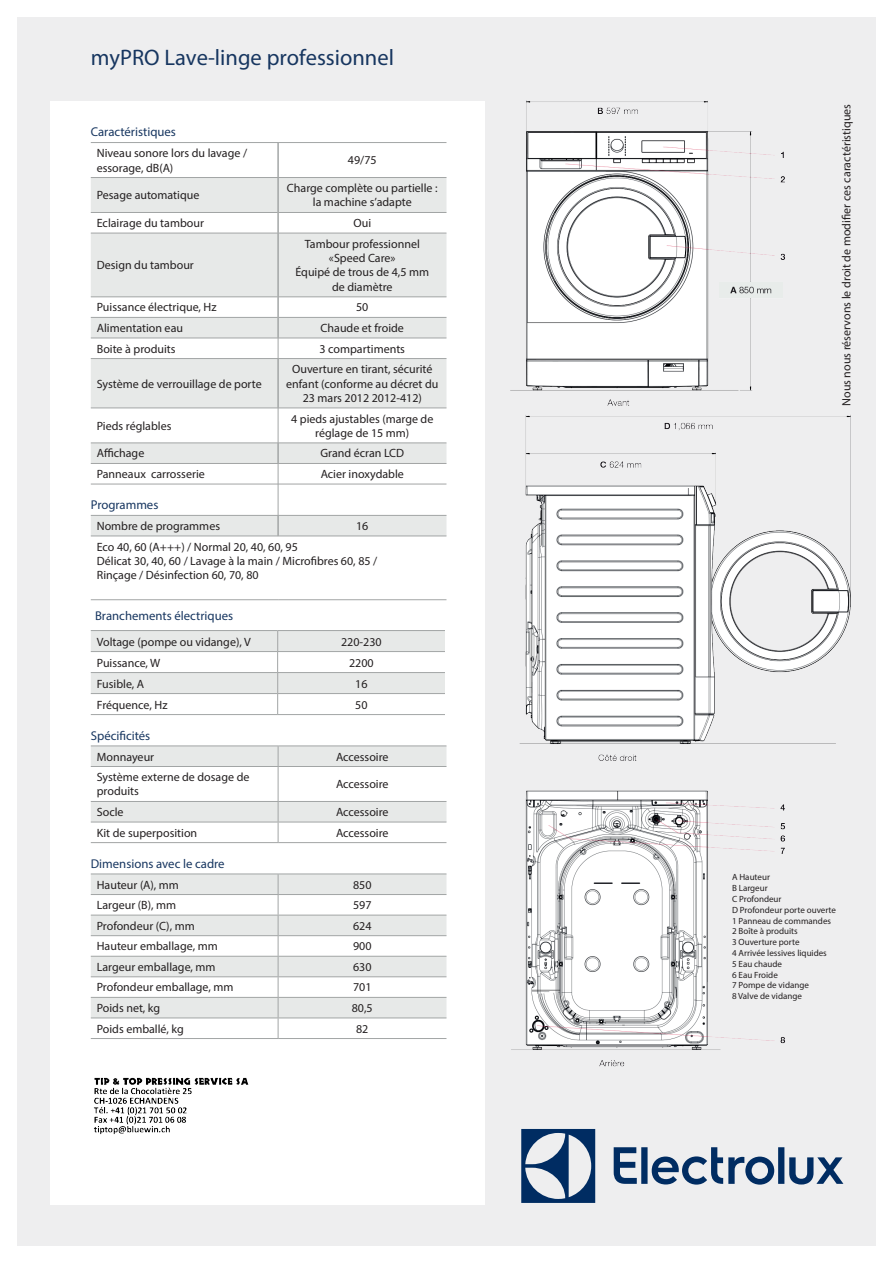
<style>
.page{position:relative;width:893px;height:1263px;background:#fff}
.page>*{position:absolute;margin:0;border:0;box-sizing:border-box;transform-origin:0 0}
.t1{font:22.5px "Myriad Pro";color:#173660}
.t2{font:12.75px "Myriad Pro";color:#173660}
.t3{font:12px/14.4px "Myriad Pro";color:#231f20;text-align:center}
.t4{font:9px/10.8px "Myriad Pro";color:#231f20}
</style>
<div class="page">
<div style="left:17px;top:17px;width:859px;height:1229px;background:#eeeeef"></div>
<div style="left:50px;top:101px;width:435px;height:1103px;background:#fff"></div>
<div style="left:91px;top:359px;width:355px;height:49px;background:#e7e9e8"></div>
<hr style="left:91px;top:142px;width:187px;height:1px;background:#a2a5a5">
<hr style="left:278px;top:142px;width:168px;height:1px;background:#a2a5a5">
<hr style="left:91px;top:177px;width:187px;height:1px;background:#a2a5a5">
<hr style="left:278px;top:177px;width:168px;height:1px;background:#a2a5a5">
<hr style="left:91px;top:484px;width:187px;height:1px;background:#a2a5a5">
<hr style="left:278px;top:484px;width:168px;height:1px;background:#a2a5a5">
<svg style="left:91px;top:178px;width:355px;height:181px"></svg>
<svg style="left:91px;top:408px;width:355px;height:76px"></svg>
<hr style="left:91px;top:463px;width:187px;height:1px;background:#a2a5a5">
<hr style="left:278px;top:463px;width:168px;height:1px;background:#a2a5a5">
<svg style="left:91px;top:515px;width:355px;height:21px;background:#e2e4e3"></svg>
<hr style="left:91px;top:536px;width:187px;height:1px;background:#a2a5a5">
<hr style="left:278px;top:536px;width:168px;height:1px;background:#a2a5a5">
<hr style="left:91px;top:599px;width:187px;height:1px;background:#a2a5a5">
<hr style="left:278px;top:599px;width:168px;height:1px;background:#a2a5a5">
<hr style="left:91px;top:714px;width:187px;height:1px;background:#a2a5a5">
<hr style="left:278px;top:714px;width:167px;height:1px;background:#a2a5a5">
<div style="left:91px;top:746px;width:355px;height:20px;background:#e7e9e8"></div>
<hr style="left:278px;top:767px;width:1px;height:34px;background:#a2a5a5">
<hr style="left:91px;top:745px;width:187px;height:1px;background:#a2a5a5">
<hr style="left:278px;top:745px;width:168px;height:1px;background:#a2a5a5">
<svg style="left:91px;top:801px;width:355px;height:41px"></svg>
<hr style="left:91px;top:766px;width:187px;height:1px;background:#a2a5a5">
<hr style="left:278px;top:766px;width:168px;height:1px;background:#a2a5a5">
<hr style="left:91px;top:822px;width:187px;height:1px;background:#a2a5a5">
<hr style="left:278px;top:822px;width:168px;height:1px;background:#a2a5a5">
<hr style="left:91px;top:842px;width:187px;height:1px;background:#a2a5a5">
<hr style="left:278px;top:842px;width:168px;height:1px;background:#a2a5a5">
<hr style="left:91px;top:873px;width:187px;height:1px;background:#a2a5a5">
<hr style="left:278px;top:873px;width:168px;height:1px;background:#a2a5a5">
<svg style="left:91px;top:874px;width:355px;height:164px"></svg>
<hr style="left:91px;top:894px;width:187px;height:1px;background:#a2a5a5">
<hr style="left:278px;top:894px;width:168px;height:1px;background:#a2a5a5">
<hr style="left:91px;top:935px;width:187px;height:1px;background:#a2a5a5">
<hr style="left:278px;top:935px;width:168px;height:1px;background:#a2a5a5">
<hr style="left:91px;top:997px;width:187px;height:1px;background:#a2a5a5">
<hr style="left:91px;top:1017px;width:187px;height:1px;background:#a2a5a5">
<hr style="left:91px;top:1038px;width:187px;height:1px;background:#a2a5a5">
<hr style="left:278px;top:997px;width:168px;height:1px;background:#a2a5a5">
<hr style="left:278px;top:1017px;width:168px;height:1px;background:#a2a5a5">
<hr style="left:278px;top:1038px;width:168px;height:1px;background:#a2a5a5">
<img style="left:510px;top:101px;width:341px;height:966px">
<svg style="left:521px;top:1129px;width:74px;height:74px"></svg>
<svg style="left:614px;top:1147px;width:229px;height:37px"></svg>
<hr style="left:278px;top:142px;width:1px;height:394px;background:#a2a5a5">
<svg style="left:91px;top:630px;width:354px;height:84px"></svg>
<img style="left:94px;top:1077px;width:155px;height:58px">
<h1 class="t1" style="left:91px;top:44px;width:305px">myPRO Lave-linge professionnel</h1>
<p class="t2" style="left:91px;top:124px;width:87px">Caractéristiques</p>
<p class="t3" style="left:97px;top:146px;width:152px;text-align:left">Niveau sonore lors du lavage / essorage, dB(A)</p>
<p class="t3" style="left:348px;top:153px;width:30px">49/75</p>
<p class="t3" style="left:97px;top:188px;width:104px">Pesage automatique</p>
<p class="t3" style="left:287px;top:181px;width:152px">Charge complète ou partielle : la machine s’adapte</p>
<p class="t3" style="left:97px;top:216px;width:109px">Eclairage du tambour</p>
<p class="t3" style="left:353px;top:216px;width:19px">Oui</p>
<p class="t3" style="left:97px;top:258px;width:99px">Design du tambour</p>
<p class="t3" style="left:295px;top:236px;width:135px">Tambour professionnel «Speed Care»<br>Équipé de trous de 4,5 mm de diamètre</p>
<p class="t3" style="left:97px;top:300px;width:121px">Puissance électrique, Hz</p>
<p class="t3" style="left:356px;top:300px;width:14px">50</p>
<p class="t3" style="left:97px;top:321px;width:88px">Alimentation eau</p>
<p class="t3" style="left:321px;top:321px;width:85px">Chaude et froide</p>
<p class="t3" style="left:97px;top:341px;width:80px">Boite à produits</p>
<p class="t3" style="left:319px;top:341px;width:87px">3 compartiments</p>
<p class="t3" style="left:97px;top:376px;width:166px">Système de verrouillage de porte</p>
<p class="t3" style="left:286px;top:362px;width:154px">Ouverture en tirant, sécurité enfant (conforme au décret du<br>23 mars 2012 2012-412)</p>
<p class="t3" style="left:97px;top:418px;width:76px">Pieds réglables</p>
<p class="t3" style="left:291px;top:411px;width:144px">4 pieds ajustables (marge de réglage de 15 mm)</p>
<p class="t3" style="left:97px;top:446px;width:49px">Affichage</p>
<p class="t3" style="left:320px;top:446px;width:85px">Grand écran LCD</p>
<p class="t3" style="left:97px;top:467px;width:110px">Panneaux carrosserie</p>
<p class="t3" style="left:321px;top:467px;width:85px">Acier inoxydable</p>
<p class="t2" style="left:91px;top:497px;width:69px">Programmes</p>
<p class="t3" style="left:97px;top:518px;width:125px">Nombre de programmes</p>
<p class="t3" style="left:356px;top:518px;width:14px">16</p>
<p class="t3" style="left:97px;top:539px;width:282px;text-align:left">Eco 40, 60 (A+++) / Normal 20, 40, 60, 95<br>Délicat 30, 40, 60 / Lavage à la main / Microfibres 60, 85 /<br>Rinçage / Désinfection 60, 70, 80</p>
<p class="t2" style="left:95px;top:608px;width:140px">Branchements électriques</p>
<p class="t3" style="left:97px;top:634px;width:155px">Voltage (pompe ou vidange), V</p>
<p class="t3" style="left:341px;top:634px;width:42px">220-230</p>
<p class="t3" style="left:97px;top:655px;width:65px">Puissance, W</p>
<p class="t3" style="left:349px;top:655px;width:26px">2200</p>
<p class="t3" style="left:97px;top:676px;width:49px">Fusible, A</p>
<p class="t3" style="left:355px;top:676px;width:14px">16</p>
<p class="t3" style="left:97px;top:697px;width:72px">Fréquence, Hz</p>
<p class="t3" style="left:355px;top:697px;width:14px">50</p>
<p class="t2" style="left:91px;top:727px;width:61px">Spécificités</p>
<p class="t3" style="left:97px;top:749px;width:59px">Monnayeur</p>
<p class="t3" style="left:336px;top:749px;width:54px">Accessoire</p>
<p class="t3" style="left:97px;top:770px;width:154px;text-align:left">Système externe de dosage de produits</p>
<p class="t3" style="left:336px;top:777px;width:54px">Accessoire</p>
<p class="t3" style="left:97px;top:805px;width:28px">Socle</p>
<p class="t3" style="left:336px;top:805px;width:54px">Accessoire</p>
<p class="t3" style="left:97px;top:825px;width:102px">Kit de superposition</p>
<p class="t3" style="left:336px;top:825px;width:54px">Accessoire</p>
<p class="t2" style="left:91px;top:855px;width:135px">Dimensions avec le cadre</p>
<p class="t3" style="left:97px;top:877px;width:84px">Hauteur (A), mm</p>
<p class="t3" style="left:353px;top:877px;width:20px">850</p>
<p class="t3" style="left:97px;top:898px;width:81px">Largeur (B), mm</p>
<p class="t3" style="left:353px;top:898px;width:20px">597</p>
<p class="t3" style="left:97px;top:918px;width:99px">Profondeur (C), mm</p>
<p class="t3" style="left:353px;top:918px;width:20px">624</p>
<p class="t3" style="left:97px;top:939px;width:122px">Hauteur emballage, mm</p>
<p class="t3" style="left:353px;top:939px;width:20px">900</p>
<p class="t3" style="left:97px;top:959px;width:120px">Largeur emballage, mm</p>
<p class="t3" style="left:353px;top:959px;width:20px">630</p>
<p class="t3" style="left:97px;top:980px;width:138px">Profondeur emballage, mm</p>
<p class="t3" style="left:353px;top:980px;width:20px">701</p>
<p class="t3" style="left:97px;top:1000px;width:65px">Poids net, kg</p>
<p class="t3" style="left:352px;top:1000px;width:22px">80,5</p>
<p class="t3" style="left:97px;top:1021px;width:89px">Poids emballé, kg</p>
<p class="t3" style="left:356px;top:1021px;width:14px">82</p>
<p class="t3" style="left:839px;top:406px;width:303px;rotate:-90deg">Nous nous réservons le droit de modifier ces caractéristiques</p>
<p class="t4" style="left:732px;top:872px;width:105px">A Hauteur<br>B Largeur<br>C Profondeur<br>D Profondeur porte ouverte<br>1 Panneau de commandes<br>2 Boîte à produits<br>3 Ouverture porte<br>4 Arrivée lessives liquides<br>5 Eau chaude<br>6 Eau Froide<br>7 Pompe de vidange<br>8 Valve de vidange</p>
</div>
